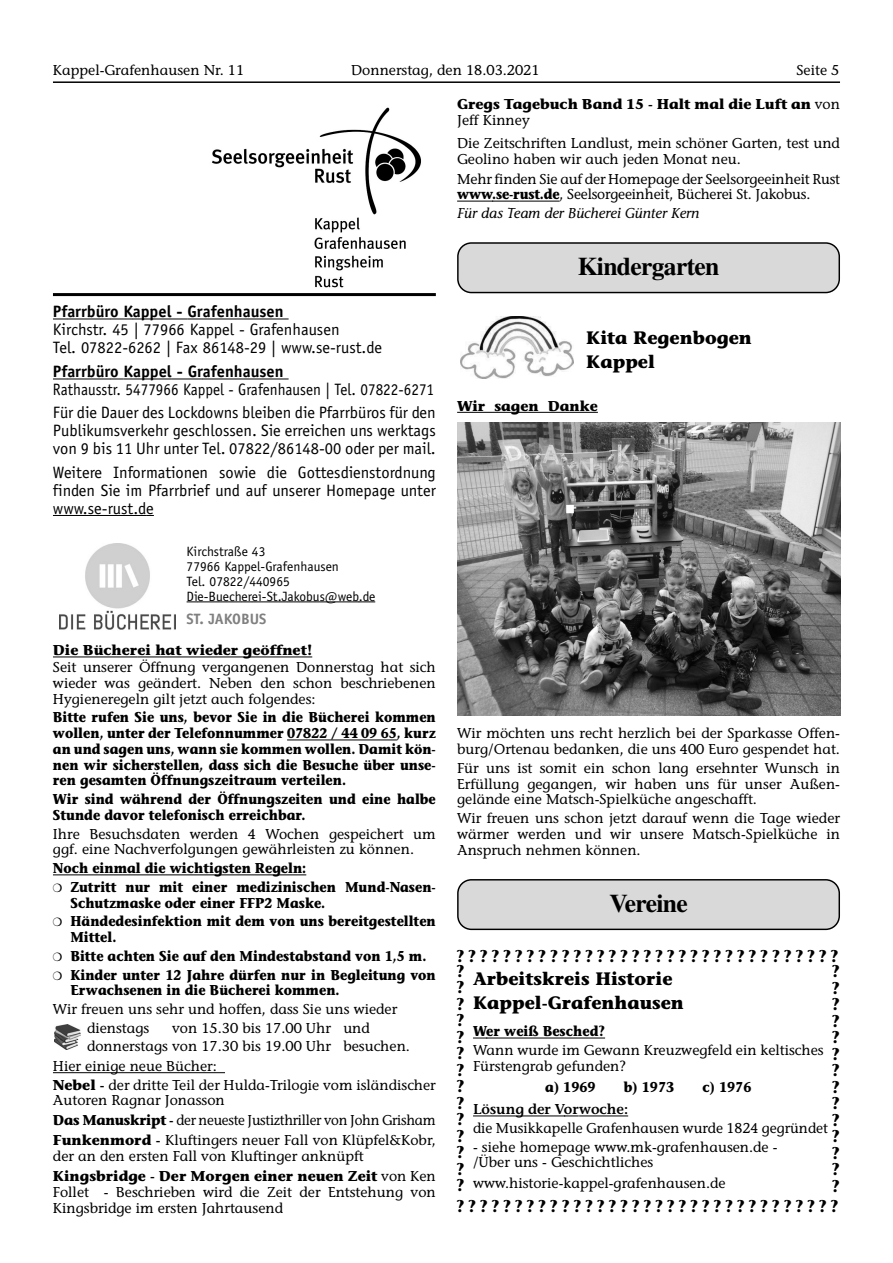
<style>
.page{position:relative;width:893px;height:1263px;background:#fff}
.page>*{position:absolute;margin:0;border:0;box-sizing:border-box;transform-origin:0 0}
.t1{font:700 25.5px "Times";letter-spacing:-.025em;color:#000}
.t2{font:700 18px/24px "Stone Informal";color:#000}
.t3{font:16.5px/18px "Officina Sans";color:#000}
.t4{font:16.5px/22.2px "Officina Sans";color:#000;scale:.92 1}
.t5{font:700 16.5px/16.5px "Stone Informal";color:#000;text-align:justify}
.t6{font:700 16.5px "Officina Sans";color:#000}
.t7{font:700 15px "Officina Sans";color:#808080}
.t8{font:14.25px/15.8px "Stone Informal";color:#000}
.t9{font:700 14.25px/15.8px "Stone Informal";color:#000;scale:.9 1}
.t10{font:700 14.25px/15.8px "Stone Informal";color:#000}
.t11{font:italic 14.25px "Stone Informal";color:#000}
.t12{font:600 14.25px "Stone Informal";color:#000}
.t13{font:13.5px/15px "Officina Sans";color:#000}
.s1{font-weight:400}
.s2{font-weight:700}
</style>
<div class="page">
<hr style="left:53px;top:81px;width:787px;height:2px;background:#000">
<hr style="left:53px;top:293px;width:383px;height:3px;background:#000">
<svg style="left:53px;top:319px;width:14px;height:1px"></svg>
<hr style="left:67px;top:319px;width:43px;height:1px;background:#000">
<svg style="left:110px;top:319px;width:23px;height:1px"></svg>
<hr style="left:133px;top:319px;width:54px;height:1px;background:#000">
<hr style="left:187px;top:319px;width:101px;height:1px;background:#000">
<svg style="left:53px;top:379px;width:14px;height:1px"></svg>
<hr style="left:67px;top:379px;width:43px;height:1px;background:#000">
<svg style="left:110px;top:379px;width:14px;height:1px"></svg>
<hr style="left:124px;top:379px;width:48px;height:1px;background:#000">
<hr style="left:172px;top:379px;width:31px;height:1px;background:#000">
<hr style="left:203px;top:379px;width:85px;height:1px;background:#000">
<hr style="left:53px;top:515px;width:31px;height:1px;background:#000">
<hr style="left:83px;top:515px;width:63px;height:1px;background:#000">
<hr style="left:53px;top:657px;width:84px;height:1px;background:#000">
<hr style="left:137px;top:657px;width:139px;height:1px;background:#000">
<hr style="left:276px;top:657px;width:36px;height:1px;background:#000">
<hr style="left:287px;top:740px;width:110px;height:1px;background:#000">
<hr style="left:53px;top:875px;width:253px;height:1px;background:#000">
<hr style="left:53px;top:1072px;width:172px;height:1px;background:#000">
<hr style="left:457px;top:201px;width:36px;height:1px;background:#000">
<svg style="left:492px;top:201px;width:27px;height:1px"></svg>
<hr style="left:519px;top:201px;width:40px;height:1px;background:#000">
<svg style="left:457px;top:412px;width:15px;height:1px"></svg>
<hr style="left:472px;top:412px;width:126px;height:1px;background:#000">
<img style="left:457px;top:422px;width:383px;height:293px">
<img style="left:460px;top:316px;width:113px;height:63px">
<img style="left:59px;top:543px;width:117px;height:87px">
<svg style="left:186px;top:602px;width:12px;height:1px"></svg>
<hr style="left:198px;top:602px;width:44px;height:1px;background:#000">
<hr style="left:252px;top:602px;width:36px;height:1px;background:#000">
<svg style="left:287px;top:602px;width:12px;height:1px"></svg>
<hr style="left:299px;top:602px;width:60px;height:1px;background:#000">
<svg style="left:359px;top:602px;width:16px;height:1px"></svg>
<img style="left:212px;top:107px;width:209px;height:181px">
<svg style="left:457px;top:242px;width:383px;height:51px;background:#ccc"></svg>
<svg style="left:457px;top:879px;width:383px;height:51px;background:#ccc"></svg>
<img style="left:54px;top:1025px;width:26px;height:25px">
<svg style="left:473px;top:1038px;width:13px;height:1px"></svg>
<hr style="left:486px;top:1038px;width:119px;height:1px;background:#000">
<hr style="left:473px;top:1116px;width:92px;height:1px;background:#000">
<svg style="left:564px;top:1116px;width:14px;height:1px"></svg>
<hr style="left:579px;top:1116px;width:49px;height:1px;background:#000">
<p class="t8" style="left:53px;top:64px;width:193px">Kappel-Grafenhausen Nr. 11</p>
<p class="t8" style="left:351px;top:64px;width:190px">Donnerstag, den 18.03.2021</p>
<p class="t8" style="left:796px;top:64px;width:44px">Seite 5</p>
<p class="t10" style="left:457px;top:98px;width:384px">Gregs Tagebuch Band 15 - Halt mal die Luft an <span class="s1">von<br>Jeff Kinney</span></p>
<p class="t8" style="left:457px;top:136px;width:384px">Die Zeitschriften Landlust, mein schöner Garten, test und<br>Geolino haben wir auch jeden Monat neu.</p>
<p class="t8" style="left:457px;top:172px;width:384px">Mehr finden Sie auf der Homepage der Seelsorgeeinheit Rust <span class="s2">www.se-rust.de</span>, Seelsorgeeinheit, Bücherei St. Jakobus.</p>
<p class="t11" style="left:457px;top:208px;width:244px">Für das Team der Bücherei Günter Kern</p>
<p class="t6" style="left:53px;top:305px;width:232px">Pfarrbüro Kappel - Grafenhausen</p>
<p class="t3" style="left:53px;top:322px;width:330px">Kirchstr. 45 | 77966 Kappel - Grafenhausen<br>Tel. 07822-6262 | Fax 86148-29 | www.se-rust.de</p>
<p class="t6" style="left:53px;top:365px;width:232px">Pfarrbüro Kappel - Grafenhausen</p>
<p class="t4" style="left:53px;top:380px;width:417px">Rathausstr. 5477966 Kappel - Grafenhausen | Tel. 07822-6271<br>Für die Dauer des Lockdowns bleiben die Pfarrbüros für den</p>
<p class="t3" style="left:53px;top:422px;width:384px">Publikumsverkehr geschlossen. Sie erreichen uns werktags von 9 bis 11 Uhr unter Tel. 07822/86148-00 oder per mail.</p>
<p class="t3" style="left:53px;top:464px;width:384px;text-align:justify">Weitere Informationen sowie die Gottesdienstordnung finden Sie im Pfarrbrief und auf unserer Homepage unter www.se-rust.de</p>
<p class="t13" style="left:186px;top:545px;width:190px">Kirchstraße 43<br>77966 Kappel-Grafenhausen<br>Tel. 07822/440965<br>Die-Buecherei-St.Jakobus@web.de</p>
<p class="t7" style="left:186px;top:613px;width:81px">ST. JAKOBUS</p>
<p class="t10" style="left:53px;top:644px;width:261px">Die Bücherei hat wieder geöffnet!</p>
<p class="t8" style="left:53px;top:661px;width:384px;text-align:justify">Seit unserer Öffnung vergangenen Donnerstag hat sich wieder was geändert. Neben den schon beschriebenen Hygieneregeln gilt jetzt auch folgendes:</p>
<p class="t9" style="left:53px;top:711px;width:427px;text-align:justify">Bitte rufen Sie uns, bevor Sie in die Bücherei kommen wollen, unter der Telefonnummer 07822 / 44 09 65, kurz an und sagen uns, wann sie kommen wollen. Damit kön&shy;nen wir sicherstellen, dass sich die Besuche über unse&shy;ren gesamten Öffnungszeitraum verteilen.</p>
<p class="t9" style="left:53px;top:793px;width:427px">Wir sind während der Öffnungszeiten und eine halbe<br>Stunde davor telefonisch erreichbar.</p>
<p class="t8" style="left:53px;top:827px;width:384px">Ihre Besuchsdaten werden 4 Wochen gespeichert um ggf. eine Nachverfolgungen gewährleisten zu können.</p>
<p class="t9" style="left:53px;top:860px;width:427px;line-height:18.8px">Noch einmal die wichtigsten Regeln:<br>❍ Zutritt nur mit einer medizinischen Mund-Nasen-</p>
<p class="t9" style="left:53px;top:895px;width:427px;line-height:18.8px;text-indent:17px">Schutzmaske oder einer FFP2 Maske.<br>❍ Händedesinfektion mit dem von uns bereitgestellten</p>
<p class="t9" style="left:53px;top:929px;width:427px;line-height:18.8px;text-indent:17px">Mittel.<br>❍ Bitte achten Sie auf den Mindestabstand von 1,5 m. ❍ Kinder unter 12 Jahre dürfen nur in Begleitung von</p>
<p class="t9" style="left:70px;top:984px;width:300px">Erwachsenen in die Bücherei kommen.</p>
<p class="t8" style="left:87px;top:1001px;width:312px;line-height:18.8px;text-indent:-34px">Wir freuen uns sehr und hoffen, dass Sie uns wieder dienstags</p>
<p class="t8" style="left:172px;top:1021px;width:199px">von 15.30 bis 17.00 Uhr und</p>
<p class="t8" style="left:87px;top:1040px;width:324px">donnerstags von 17.30 bis 19.00 Uhr besuchen.</p>
<p class="t8" style="left:53px;top:1060px;width:165px">Hier einige neue Bücher:</p>
<p class="t8" style="left:53px;top:1078px;width:384px"><span class="s2">Nebel -</span> der dritte Teil der Hulda-Trilogie vom isländischer</p>
<p class="t8" style="left:53px;top:1092px;width:384px;line-height:20px">Autoren Ragnar Jonasson<br><span class="s2">Das Manuskript -</span> der neueste Justizthriller von John Grisham<br><span class="s2">Funkenmord -</span> Kluftingers neuer Fall von Klüpfel&amp;Kobr,</p>
<p class="t8" style="left:53px;top:1148px;width:384px;line-height:20px">der an den ersten Fall von Kluftinger anknüpft<br><span class="s2">Kingsbridge - Der Morgen einer neuen Zeit</span> von Ken</p>
<p class="t8" style="left:53px;top:1186px;width:384px">Follet - Beschrieben wird die Zeit der Entstehung von<br>Kingsbridge im ersten Jahrtausend</p>
<h1 class="t1" style="left:577px;top:257px;width:143px">Kindergarten</h1>
<p class="t2" style="left:586px;top:327px;width:167px">Kita Regenbogen<br>Kappel</p>
<p class="t2" style="left:457px;top:335px;width:314px">Kindertagesstätte "Regenbogen"</p>
<p class="t10" style="left:457px;top:399px;width:142px">Wir sagen Danke</p>
<p class="t8" style="left:457px;top:727px;width:384px">Wir möchten uns recht herzlich bei der Sparkasse Offen&shy;burg/Ortenau bedanken, die uns 400 Euro gespendet hat.</p>
<p class="t8" style="left:457px;top:762px;width:384px;text-align:justify">Für uns ist somit ein schon lang ersehnter Wunsch in Erfüllung gegangen, wir haben uns für unser Außen&shy;gelände eine Matsch-Spielküche angeschafft.</p>
<p class="t8" style="left:457px;top:812px;width:384px;text-align:justify">Wir freuen uns schon jetzt darauf wenn die Tage wieder wärmer werden und wir unsere Matsch-Spielküche in Anspruch nehmen können.</p>
<h1 class="t1" style="left:609px;top:894px;width:80px">Vereine</h1>
<p class="t5" style="left:456px;top:950px;width:384px">?????????????????????????????????</p>
<p class="t2" style="left:473px;top:969px;width:212px">Arbeitskreis Historie<br>Kappel-Grafenhausen</p>
<p class="t9" style="left:473px;top:1025px;width:148px">Wer weiß Besched?</p>
<p class="t8" style="left:473px;top:1044px;width:352px">Wann wurde im Gewann Kreuzwegfeld ein keltisches<br>Fürstengrab gefunden?</p>
<p class="t9" style="left:545px;top:1080px;width:57px">a) 1969</p>
<p class="t9" style="left:624px;top:1080px;width:57px">b) 1973</p>
<p class="t9" style="left:702px;top:1080px;width:56px">c) 1976</p>
<p class="t12" style="left:473px;top:1104px;width:157px">Lösung der Vorwoche:</p>
<p class="t8" style="left:473px;top:1122px;width:356px">die Musikkapelle Grafenhausen wurde 1824 gegründet</p>
<p class="t8" style="left:473px;top:1140px;width:306px">- siehe homepage www.mk-grafenhausen.de - /Über uns - Geschichtliches</p>
<p class="t8" style="left:473px;top:1177px;width:254px">www.historie-kappel-grafenhausen.de</p>
<p class="t5" style="left:456px;top:965px;width:10px">? ? ? ? ? ? ? ? ? ? ? ? ? ?</p>
<p class="t5" style="left:456px;top:1200px;width:384px">?????????????????????????????????</p>
<p class="t5" style="left:831px;top:965px;width:10px">? ? ? ? ? ? ? ? ? ? ? ? ? ?</p>
</div>
